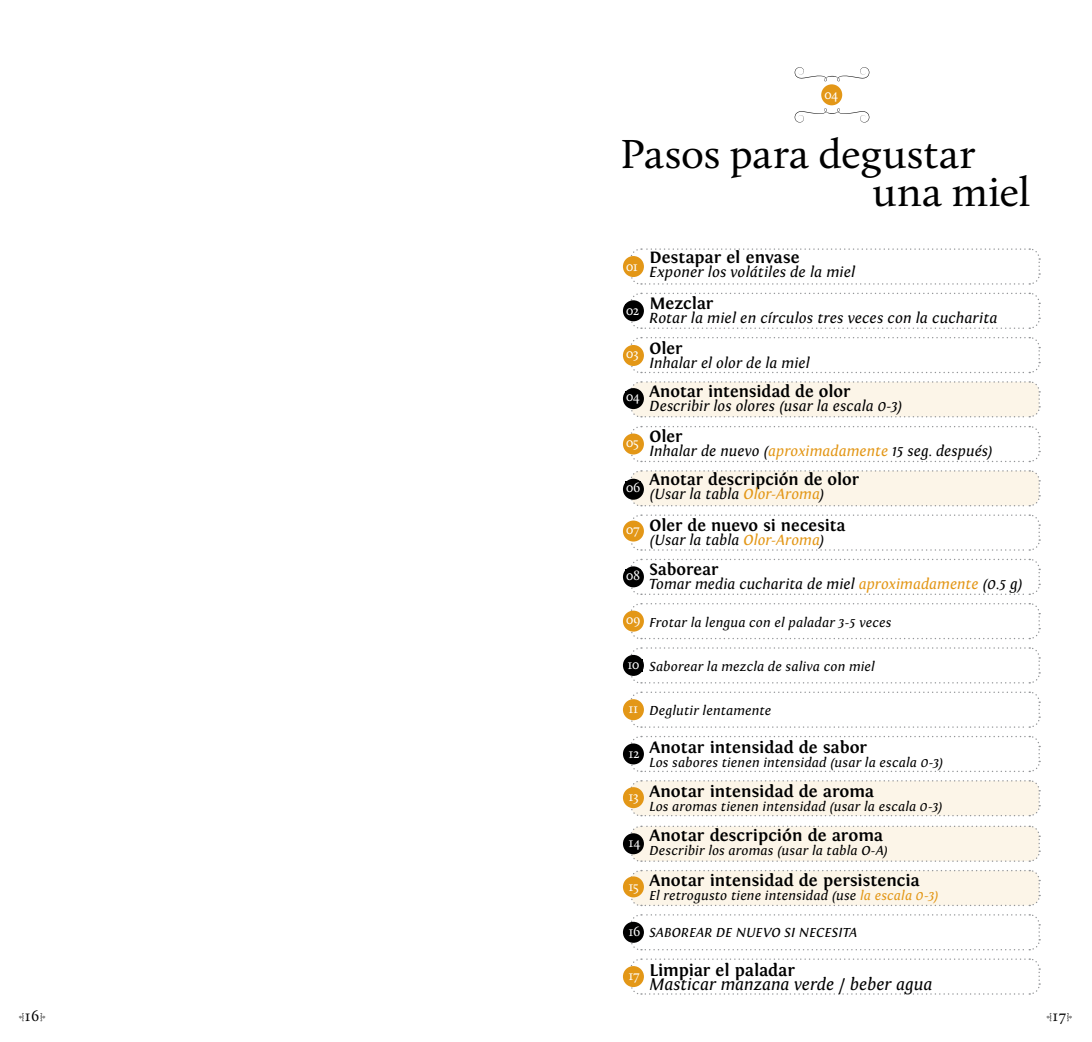
<style>
.page{position:relative;width:1092px;height:1042px;background:#fff}
.page>*{position:absolute;margin:0;border:0;box-sizing:border-box;transform-origin:0 0}
.t1{font:42px/38.5px "Calluna";color:#000}
.t2{font:italic 17.5px/14px "Fontin";letter-spacing:.005em;color:#000}
.t3{font:700 17.15px "Fontin";color:#000}
.t4{font:italic 15.4px "Fontin";letter-spacing:.01em;color:#000}
.t5{font:14px "Calluna";color:#fff}
.t6{font:italic 13.65px "Fontin";letter-spacing:.015em;color:#000}
.t7{font:10.5px "Filosofia Fractions";color:#000}
.s1{color:#e39717}
.s2{font-family:"Calluna";font-style:normal;font-size:14px;color:#fff}
.s3{font-weight:700;font-style:normal}
.s4{font-family:"Calluna";font-size:15.75px}
</style>
<div class="page">
<svg style="left:629px;top:248px;width:411px;height:37px"></svg>
<div style="left:623px;top:256px;width:21px;height:21px;background:#e39717;border-radius:50%"></div>
<svg style="left:629px;top:292px;width:411px;height:37px"></svg>
<div style="left:623px;top:300px;width:21px;height:21px;background:#000;border-radius:50%"></div>
<svg style="left:629px;top:337px;width:411px;height:37px"></svg>
<div style="left:623px;top:345px;width:21px;height:21px;background:#e39717;border-radius:50%"></div>
<svg style="left:629px;top:381px;width:411px;height:37px;background:#faf3e7"></svg>
<div style="left:623px;top:388px;width:21px;height:21px;background:#000;border-radius:50%"></div>
<div style="left:625px;top:391px;width:16px;height:13px;background:#000"></div>
<svg style="left:629px;top:426px;width:411px;height:37px"></svg>
<div style="left:623px;top:433px;width:21px;height:21px;background:#e39717;border-radius:50%"></div>
<svg style="left:629px;top:470px;width:411px;height:37px;background:#faf3e7"></svg>
<div style="left:623px;top:479px;width:21px;height:21px;background:#000;border-radius:50%"></div>
<div style="left:625px;top:481px;width:16px;height:13px;background:#000"></div>
<svg style="left:629px;top:514px;width:411px;height:37px"></svg>
<div style="left:623px;top:520px;width:21px;height:21px;background:#e39717;border-radius:50%"></div>
<svg style="left:629px;top:558px;width:411px;height:37px"></svg>
<div style="left:623px;top:566px;width:21px;height:21px;background:#000;border-radius:50%"></div>
<div style="left:625px;top:569px;width:16px;height:13px;background:#000"></div>
<svg style="left:629px;top:603px;width:411px;height:37px"></svg>
<div style="left:623px;top:610px;width:21px;height:21px;background:#e39717;border-radius:50%"></div>
<svg style="left:629px;top:647px;width:411px;height:37px"></svg>
<div style="left:623px;top:655px;width:21px;height:21px;background:#000;border-radius:50%"></div>
<div style="left:627px;top:658px;width:15px;height:13px;background:#000"></div>
<svg style="left:629px;top:691px;width:411px;height:37px"></svg>
<div style="left:623px;top:699px;width:21px;height:21px;background:#e39717;border-radius:50%"></div>
<svg style="left:629px;top:735px;width:411px;height:37px"></svg>
<div style="left:623px;top:743px;width:21px;height:21px;background:#000;border-radius:50%"></div>
<svg style="left:629px;top:780px;width:411px;height:37px;background:#faf3e7"></svg>
<div style="left:623px;top:787px;width:21px;height:21px;background:#e39717;border-radius:50%"></div>
<svg style="left:629px;top:825px;width:411px;height:37px;background:#faf3e7"></svg>
<div style="left:623px;top:833px;width:21px;height:21px;background:#000;border-radius:50%"></div>
<svg style="left:629px;top:870px;width:411px;height:37px;background:#faf3e7"></svg>
<div style="left:623px;top:876px;width:21px;height:21px;background:#e39717;border-radius:50%"></div>
<svg style="left:629px;top:914px;width:411px;height:37px"></svg>
<div style="left:623px;top:922px;width:21px;height:21px;background:#000;border-radius:50%"></div>
<svg style="left:629px;top:958px;width:411px;height:37px"></svg>
<div style="left:623px;top:966px;width:21px;height:21px;background:#e39717;border-radius:50%"></div>
<div style="left:821px;top:84px;width:21px;height:21px;background:#e39717;border-radius:50%"></div>
<svg style="left:794px;top:108px;width:75px;height:15px"></svg>
<svg style="left:794px;top:67px;width:75px;height:14px"></svg>
<p class="t5" style="left:824px;top:86px;width:16px">04</p>
<h1 class="t1" style="left:872px;top:134px;width:159px;text-indent:-252px">Pasos para degustar una miel</h1>
<p class="t3" style="left:625px;top:248px;width:175px"><sub>01</sub> Destapar el envase</p>
<p class="t4" style="left:649px;top:264px;width:207px">Exponer los volátiles de la miel</p>
<p class="t3" style="left:625px;top:294px;width:89px"><sub>02</sub> Mezclar</p>
<p class="t4" style="left:649px;top:310px;width:349px">Rotar la miel en círculos tres veces con la cucharita</p>
<p class="t3" style="left:625px;top:338px;width:58px"><sub>03</sub> Oler</p>
<p class="t4" style="left:649px;top:354px;width:161px">Inhalar el olor de la miel</p>
<p class="t3" style="left:625px;top:382px;width:226px"><sub>04</sub> Anotar intensidad de olor</p>
<p class="t4" style="left:649px;top:398px;width:255px">Describir los olores (usar la escala 0-3)</p>
<p class="t3" style="left:625px;top:427px;width:58px"><sub>05</sub> Oler</p>
<p class="t4" style="left:649px;top:442px;width:345px">Inhalar de nuevo (<span class="s1">aproximadamente</span> 15 seg. después)</p>
<p class="t3" style="left:625px;top:470px;width:235px"><sub>06</sub> Anotar descripción de olor</p>
<p class="t4" style="left:649px;top:485px;width:177px">(Usar la tabla <span class="s1">Olor-Aroma</span>)</p>
<p class="t3" style="left:625px;top:516px;width:221px"><sub>07</sub> Oler de nuevo si necesita</p>
<p class="t4" style="left:649px;top:531px;width:177px">(Usar la tabla <span class="s1">Olor-Aroma</span>)</p>
<p class="t3" style="left:625px;top:559px;width:94px"><sub>08</sub> Saborear</p>
<p class="t4" style="left:649px;top:575px;width:375px">Tomar media cucharita de miel <span class="s1">aproximadamente</span> (0.5 g)</p>
<p class="t6" style="left:625px;top:614px;width:267px"><sup>09</sup> Frotar la lengua con el paladar 3-5 veces</p>
<p class="t6" style="left:627px;top:659px;width:249px"><span class="s2">10</span> Saborear la mezcla de saliva con miel</p>
<p class="t6" style="left:628px;top:703px;width:144px"><sup>11</sup> Deglutir lentamente</p>
<p class="t3" style="left:628px;top:738px;width:240px"><sub>12</sub> Anotar intensidad de sabor</p>
<p class="t6" style="left:649px;top:755px;width:296px">Los sabores tienen intensidad (usar la escala 0-3)</p>
<p class="t3" style="left:628px;top:781px;width:247px"><sub>13</sub> Anotar intensidad de aroma</p>
<p class="t6" style="left:649px;top:798px;width:295px">Los aromas tienen intensidad (usar la escala 0-3)</p>
<p class="t3" style="left:628px;top:826px;width:256px"><sub>14</sub> Anotar descripción de aroma</p>
<p class="t6" style="left:649px;top:843px;width:240px">Describir los aromas (usar la tabla O-A)</p>
<p class="t3" style="left:628px;top:871px;width:292px"><sub>15</sub> Anotar intensidad de persistencia</p>
<p class="t6" style="left:649px;top:888px;width:291px">El retrogusto tiene intensidad (use <span class="s1">la escala 0-3)</span></p>
<p class="t6" style="left:628px;top:924px;width:230px"><span class="s2">16</span> SABOREAR DE NUEVO SI NECESITA</p>
<p class="t2" style="left:649px;top:964px;width:284px;text-indent:-21px"><sub>17</sub> <span class="s3">Limpiar el paladar<br></span>Masticar manzana verde / beber agua</p>
<p class="t7" style="left:19px;top:1010px;width:28px">D<span class="s4">16</span>E</p>
<p class="t7" style="left:1046px;top:1010px;width:26px">D<span class="s4">17</span>E</p>
</div>
